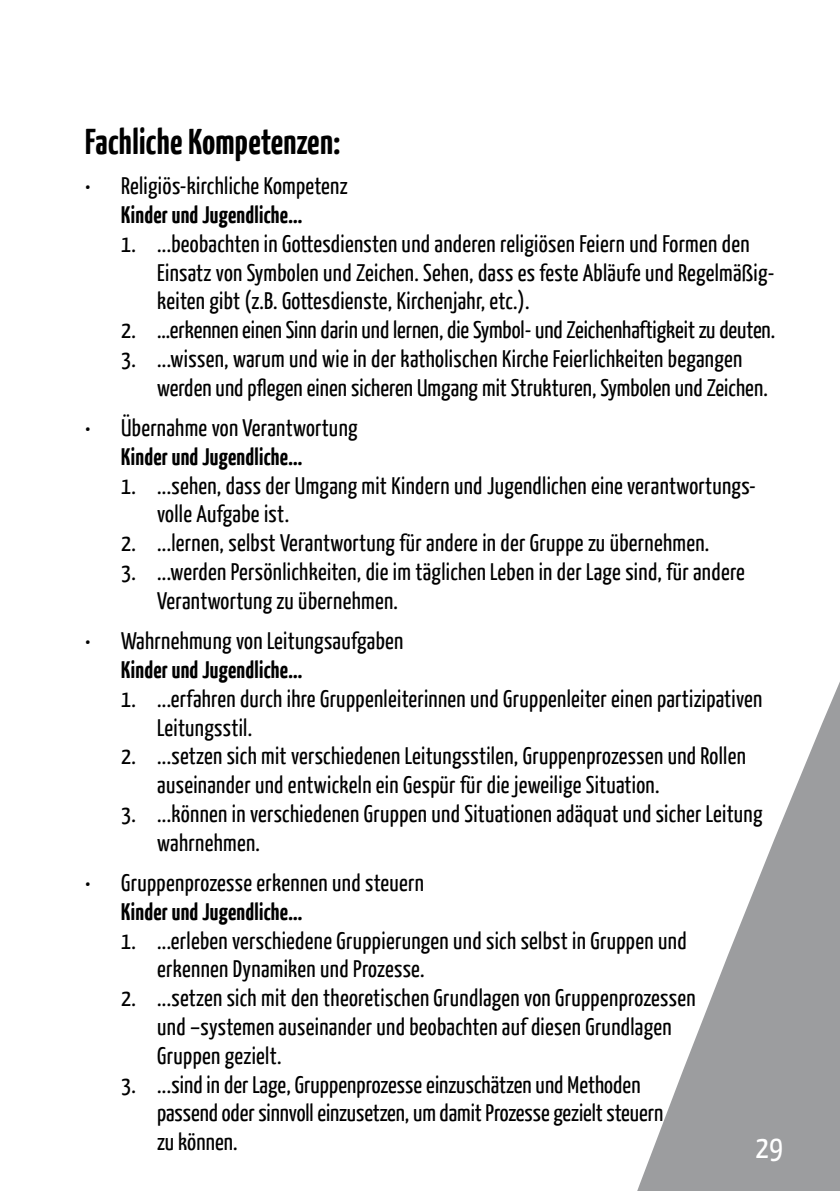
<style>
.page{position:relative;width:840px;height:1191px;background:#fff}
.page>*{position:absolute;margin:0;border:0;box-sizing:border-box;transform-origin:0 0}
.t1{font:700 36px "BDKJ";color:#000}
.t2{font:32px "BDKJ";color:#fff}
.t3{font:24px/28.8px "BDKJ";color:#000}
.t4{font:700 24px "BDKJ";color:#000}
</style>
<div class="page">
<svg style="left:637px;top:684px;width:202px;height:507px;fill:#9c9d9f"></svg>
<h1 class="t1" style="left:85px;top:118px;width:257px">Fachliche Kompetenzen:</h1>
<p class="t3" style="left:85px;top:171px;width:264px">• Religiös-kirchliche Kompetenz</p>
<p class="t4" style="left:121px;top:199px;width:183px">Kinder und Jugendliche...</p>
<p class="t3" style="left:157px;top:228px;width:618px;text-indent:-36px">1. ...beobachten in Gottesdiensten und anderen religiösen Feiern und Formen den<br>Einsatz von Symbolen und Zeichen. Sehen, dass es feste Abläufe und Regelmäßig&shy;keiten gibt (z.B. Gottesdienste, Kirchenjahr, etc.).</p>
<p class="t3" style="left:121px;top:315px;width:655px">2. ...erkennen einen Sinn darin und lernen, die Symbol- und Zeichenhaftigkeit zu deuten.</p>
<p class="t3" style="left:157px;top:343px;width:612px;text-indent:-36px">3. ...wissen, warum und wie in der katholischen Kirche Feierlichkeiten begangen werden und pflegen einen sicheren Umgang mit Strukturen, Symbolen und Zeichen.</p>
<p class="t3" style="left:85px;top:412px;width:274px">• Übernahme von Verantwortung</p>
<p class="t4" style="left:121px;top:441px;width:183px">Kinder und Jugendliche...</p>
<p class="t3" style="left:157px;top:470px;width:600px;text-indent:-36px">1. ...sehen, dass der Umgang mit Kindern und Jugendlichen eine verantwortungs&shy;volle Aufgabe ist.</p>
<p class="t3" style="left:121px;top:528px;width:589px">2. ...lernen, selbst Verantwortung für andere in der Gruppe zu übernehmen.</p>
<p class="t3" style="left:157px;top:556px;width:589px;text-indent:-36px">3. ...werden Persönlichkeiten, die im täglichen Leben in der Lage sind, für andere<br>Verantwortung zu übernehmen.</p>
<p class="t3" style="left:85px;top:625px;width:320px">• Wahrnehmung von Leitungsaufgaben</p>
<p class="t4" style="left:121px;top:654px;width:183px">Kinder und Jugendliche...</p>
<p class="t3" style="left:157px;top:683px;width:606px;text-indent:-36px">1. ...erfahren durch ihre Gruppenleiterinnen und Gruppenleiter einen partizipativen<br>Leitungsstil.</p>
<p class="t3" style="left:157px;top:740px;width:590px;text-indent:-36px">2. ...setzen sich mit verschiedenen Leitungsstilen, Gruppenprozessen und Rollen auseinander und entwickeln ein Gespür für diejeweilige Situation.</p>
<p class="t3" style="left:157px;top:798px;width:607px;text-indent:-36px">3. ...können in verschiedenen Gruppen und Situationen adäquat und sicher Leitung wahrnehmen.</p>
<p class="t3" style="left:85px;top:867px;width:340px">• Gruppenprozesse erkennen und steuern</p>
<p class="t4" style="left:121px;top:895px;width:183px">Kinder und Jugendliche...</p>
<p class="t3" style="left:157px;top:925px;width:531px;text-indent:-36px">1. ...erleben verschiedene Gruppierungen und sich selbst in Gruppen und erkennen Dynamiken und Prozesse.</p>
<p class="t3" style="left:157px;top:982px;width:540px;text-indent:-36px">2. ...setzen sich mit den theoretischen Grundlagen von Gruppenprozessen und –systemen auseinander und beobachten auf diesen Grundlagen<br>Gruppen gezielt.</p>
<p class="t3" style="left:157px;top:1069px;width:507px;text-indent:-36px">3. ...sind in der Lage, Gruppenprozesse einzuschätzen und Methoden passend oder sinnvoll einzusetzen, um damit Prozesse gezielt steuern zu können.</p>
<h2 class="t2" style="left:755px;top:1126px;width:29px">29</h2>
</div>
